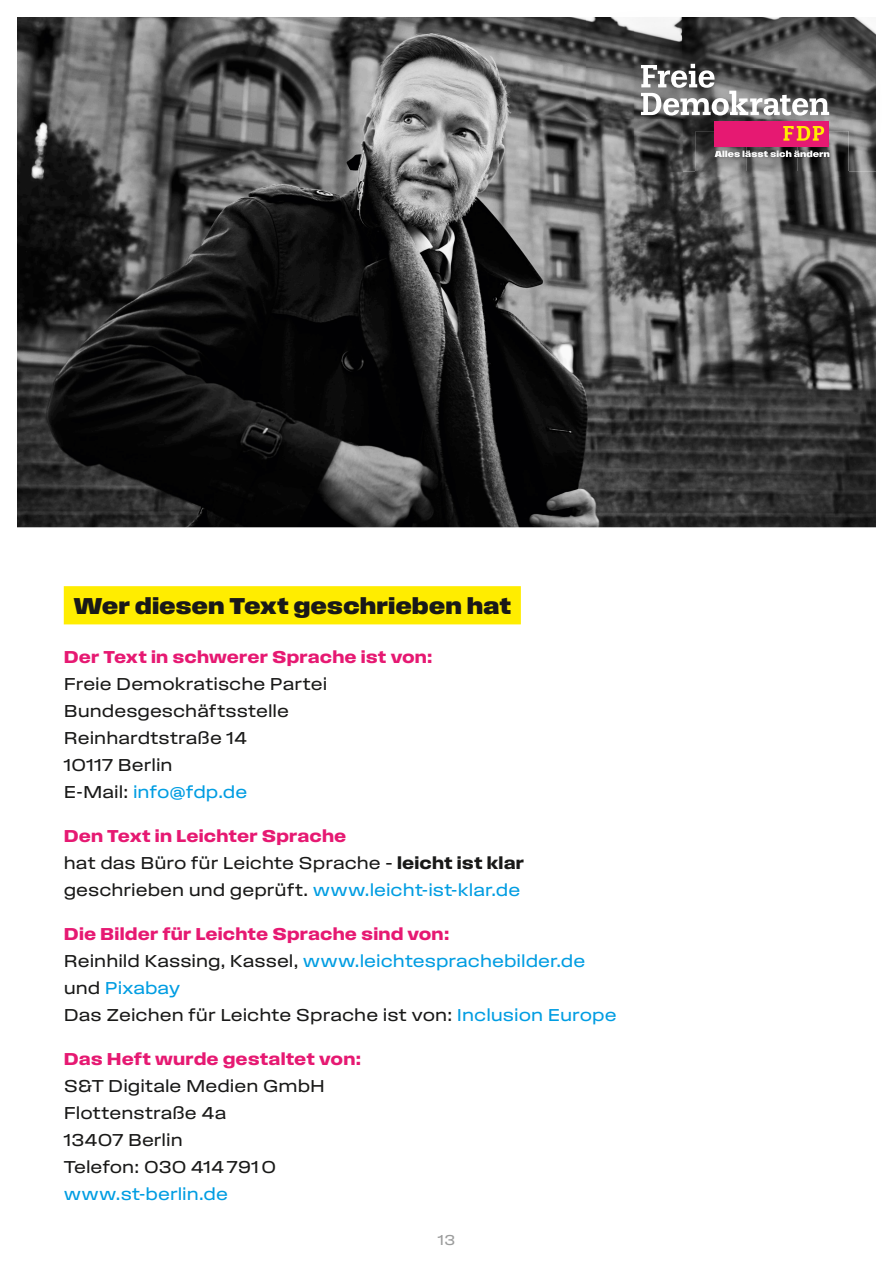
<style>
.page{position:relative;width:893px;height:1263px;background:#fff}
.page>*{position:absolute;margin:0;border:0;box-sizing:border-box;transform-origin:0 0}
.t1{font:24px "Field Gothic No.75 Bold Wide";letter-spacing:-.005em;color:#191918}
.t2{font:18px/27px "Field Gothic No.72 Reg Wide";color:#191918}
.t3{font:18px "Field Gothic No.74 Demi Wide";letter-spacing:.005em;color:#e61972}
.t4{font:18px "Field Gothic No.72 Reg Wide";color:#009de2}
.t5{font:15px "Field Gothic No.72 Reg Wide";color:#9b9c9c}
.s1{color:#009de2}
.s2{font-family:"Field Gothic No.74 Demi Wide"}
</style>
<div class="page">
<img style="left:17px;top:17px;width:859px;height:510px">
<img style="left:696px;top:171px;width:152px;height:6px">
<img style="left:731px;top:147px;width:97px;height:24px">
<img style="left:586px;top:17px;width:290px;height:103px">
<img style="left:586px;top:120px;width:145px;height:51px">
<img style="left:731px;top:120px;width:97px;height:1px">
<img style="left:828px;top:120px;width:48px;height:51px">
<img style="left:715px;top:151px;width:114px;height:6px">
<svg style="left:641px;top:64px;width:188px;height:51px"></svg>
<div style="left:715px;top:121px;width:114px;height:26px;background:#e61972"></div>
<svg style="left:783px;top:126px;width:41px;height:15px"></svg>
<div style="left:64px;top:586px;width:457px;height:38px;background:#ffed00"></div>
<h1 class="t1" style="left:73px;top:593px;width:439px">Wer diesen Text geschrieben hat</h1>
<p class="t3" style="left:64px;top:647px;width:371px">Der Text in schwerer Sprache ist von:</p>
<p class="t2" style="left:64px;top:670px;width:265px">Freie Demokratische Partei<br>Bundesgeschäftsstelle<br>Reinhardtstraße 14<br>10117 Berlin<br>E-Mail: <span class="s1">info@fdp.de</span></p>
<p class="t3" style="left:64px;top:826px;width:284px">Den Text in Leichter Sprache</p>
<p class="t2" style="left:64px;top:849px;width:462px">hat das Büro für Leichte Sprache – <span class="s2">leicht ist klar </span>geschrieben und geprüft. <span class="s1">www.leicht-ist-klar.de</span></p>
<p class="t3" style="left:64px;top:924px;width:387px">Die Bilder für Leichte Sprache sind von:</p>
<p class="t2" style="left:64px;top:947px;width:554px">Reinhild Kassing, Kassel, <span class="s1">www.leichtesprachebilder.de </span>und <span class="s1">Pixabay<br></span>Das Zeichen für Leichte Sprache ist von: <span class="s1">Inclusion Europe</span></p>
<p class="t3" style="left:64px;top:1049px;width:299px">Das Heft wurde gestaltet von:</p>
<p class="t2" style="left:64px;top:1072px;width:263px">S&amp;T Digitale Medien GmbH<br>Flottenstraße 4a<br>13407 Berlin<br>Telefon: 030 414 791 0</p>
<p class="t4" style="left:64px;top:1184px;width:166px">www.st-berlin.de</p>
<p class="t5" style="left:438px;top:1232px;width:19px">13</p>
</div>
